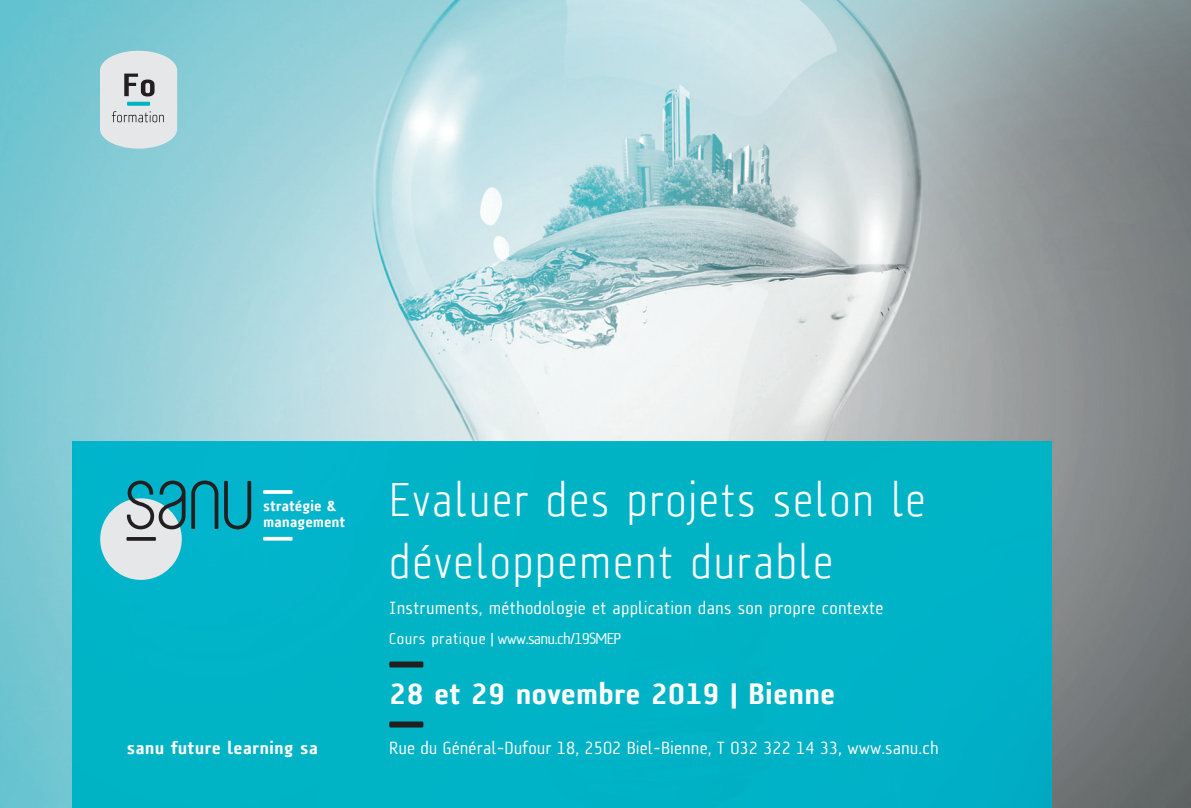
<style>
.page{position:relative;width:1191px;height:808px;background:#fff}
.page>*{position:absolute;margin:0;border:0;box-sizing:border-box;transform-origin:0 0}
.t1{font:300 48px/61.6px "A Asanu";letter-spacing:.025em;color:#fff}
.t2{font:900 30px "A Asanu";letter-spacing:-.01em;color:#fff}
.t3{font:18px "A Asanu";letter-spacing:.01em;color:#fff}
.t4{font:900 18px "A Asanu";color:#fff}
.t5{font:16px "A Asanu";letter-spacing:-.01em;color:#fff}
.t6{font:900 15px/16px "A Asanu";letter-spacing:-.015em;color:#fff}
</style>
<div class="page">
<img style="left:0;top:0;width:1191px;height:808px">
<div style="left:100px;top:498px;width:82px;height:82px;background:#e6e7e9;border-radius:50%"></div>
<svg style="left:127px;top:480px;width:58px;height:49px"></svg>
<svg style="left:191px;top:480px;width:27px;height:49px"></svg>
<svg style="left:224px;top:481px;width:27px;height:48px"></svg>
<svg style="left:126px;top:537px;width:30px;height:4px"></svg>
<svg style="left:263px;top:537px;width:29px;height:4px"></svg>
<svg style="left:263px;top:490px;width:29px;height:4px"></svg>
<div style="left:389px;top:661px;width:34px;height:6px;background:#231f20"></div>
<div style="left:389px;top:721px;width:34px;height:6px;background:#231f20"></div>
<svg style="left:100px;top:51px;width:77px;height:98px;background:#cfd8db"></svg>
<p class="t6" style="left:263px;top:498px;width:84px">stratégie &amp; management</p>
<h1 class="t1" style="left:389px;top:469px;width:538px">Evaluer des projets selon le développement durable</h1>
<p class="t3" style="left:389px;top:598px;width:496px">Instruments, méthodologie et application dans son propre contexte</p>
<p class="t5" style="left:389px;top:629px;width:234px">Cours pratique | www.sanu.ch/19SMEP</p>
<h2 class="t2" style="left:389px;top:676px;width:447px">28 et 29 novembre 2019 | Bienne</h2>
<p class="t4" style="left:127px;top:738px;width:193px">sanu future learning sa</p>
<p class="t3" style="left:389px;top:738px;width:551px">Rue du Général-Dufour 18, 2502 Biel-Bienne, T 032 322 14 33, www.sanu.ch</p>
</div>
